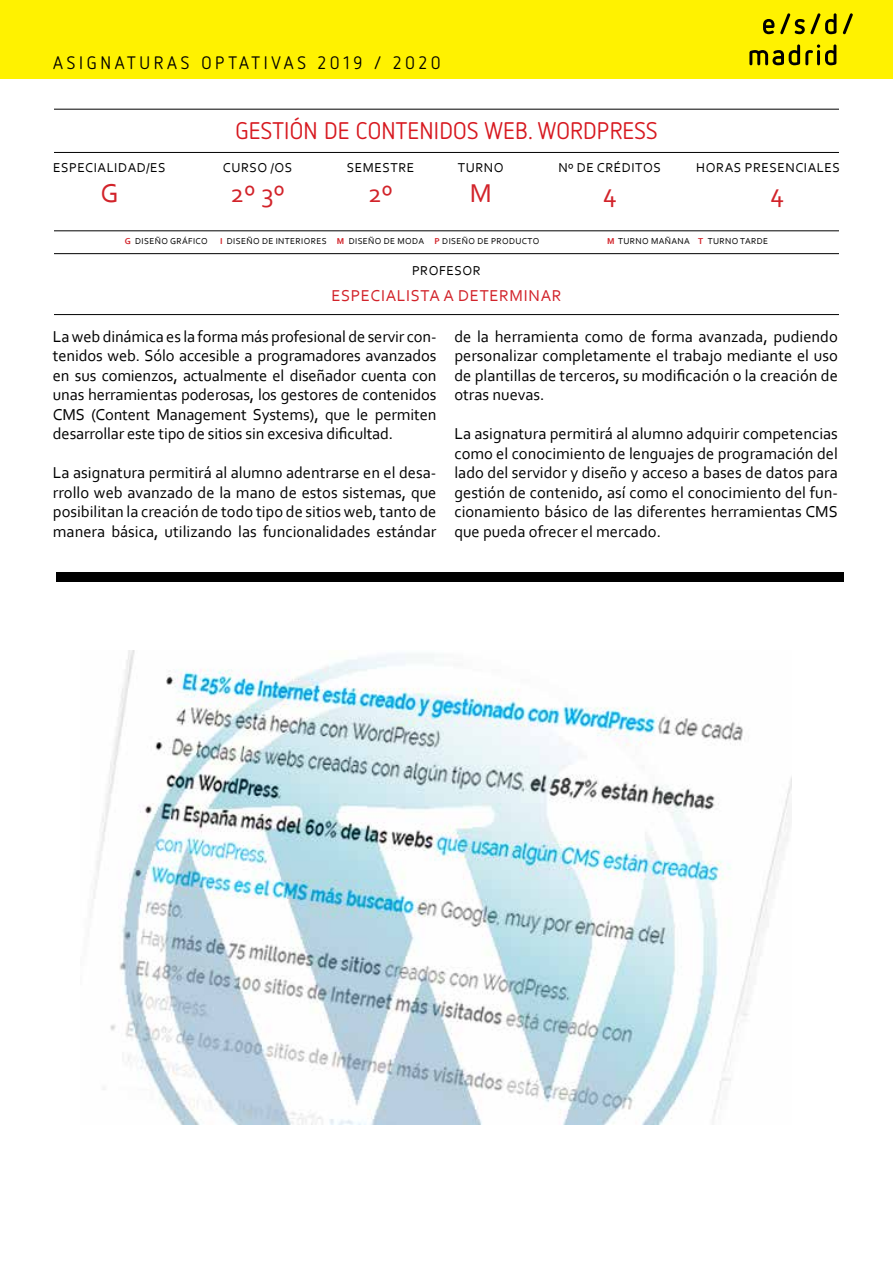
<style>
.page{position:relative;width:893px;height:1263px;background:#fff}
.page>*{position:absolute;margin:0;border:0;box-sizing:border-box;transform-origin:0 0}
.t1{font:27px "Corbel";color:#d2232a}
.t2{font:24px "Netto OT";letter-spacing:.01em;color:#d71920}
.t3{font:18px "Netto OT";letter-spacing:.21em;color:#000}
.t4{font:16.5px/19.5px "Corbel";color:#000;text-align:justify}
.t5{font:16.5px "Corbel";letter-spacing:.04em;color:#d2232a}
.t6{font:13.5px "Corbel";letter-spacing:.04em;color:#000}
.t7{font:9px "Corbel";letter-spacing:.04em;color:#000}
.s1{font-weight:700;color:#d2232a}
</style>
<div class="page">
<div style="left:0;top:0;width:893px;height:79px;background:#fff200"></div>
<svg style="left:763px;top:19px;width:11px;height:15px"></svg>
<svg style="left:780px;top:13px;width:56px;height:21px"></svg>
<svg style="left:843px;top:13px;width:10px;height:21px"></svg>
<svg style="left:749px;top:44px;width:87px;height:21px"></svg>
<hr style="left:54px;top:109px;width:785px;height:1px;background:#000">
<hr style="left:54px;top:152px;width:785px;height:1px;background:#000">
<hr style="left:54px;top:253px;width:785px;height:1px;background:#000">
<hr style="left:54px;top:314px;width:785px;height:1px;background:#000">
<hr style="left:54px;top:231px;width:785px;height:1px;background:#000">
<img style="left:93px;top:650px;width:699px;height:475px">
<div style="left:56px;top:573px;width:787px;height:9px;background:#000"></div>
<p class="t3" style="left:53px;top:51px;width:389px">ASIGNATURAS OPTATIVAS 2019 / 2020</p>
<p class="t6" style="left:53px;top:159px;width:105px">es pecialidad/es</p>
<h1 class="t1" style="left:100px;top:176px;width:20px">G</h1>
<h2 class="t2" style="left:235px;top:116px;width:424px">GESTIÓN DE CONTENIDOS WEB. WORDPRESS</h2>
<p class="t6" style="left:223px;top:159px;width:28px">curso</p>
<p class="t6" style="left:271px;top:159px;width:14px">/os</p>
<h1 class="t1" style="left:231px;top:176px;width:56px">2º 3º</h1>
<p class="t6" style="left:347px;top:159px;width:60px">semestre</p>
<h1 class="t1" style="left:368px;top:176px;width:26px">2º</h1>
<p class="t6" style="left:458px;top:159px;width:45px">turno</p>
<h1 class="t1" style="left:470px;top:176px;width:19px">M</h1>
<p class="t6" style="left:558px;top:159px;width:94px">Nº de créditos</p>
<h1 class="t1" style="left:603px;top:176px;width:15px">4</h1>
<p class="t6" style="left:696px;top:159px;width:66px">horas prese</p>
<p class="t6" style="left:785px;top:159px;width:47px">nciales</p>
<h1 class="t1" style="left:770px;top:176px;width:15px">4</h1>
<p class="t7" style="left:125px;top:235px;width:83px"><span class="s1">G</span> Diseño gráfico</p>
<p class="t7" style="left:220px;top:235px;width:91px"><span class="s1">I</span> Diseño de interiores</p>
<p class="t7" style="left:337px;top:235px;width:202px"><span class="s1">M</span> Diseño de moda <span class="s1">P</span> Diseño de producto</p>
<p class="t7" style="left:607px;top:235px;width:161px"><span class="s1">M</span> turno mañana <span class="s1">t</span> turno tarde</p>
<p class="t6" style="left:412px;top:262px;width:70px">pROFESOR</p>
<p class="t5" style="left:331px;top:286px;width:227px">especialista a determinar</p>
<p class="t4" style="left:53px;top:326px;width:385px">La web dinámica es la forma más profesional de servir con&shy;tenidos web. Sólo accesible a programadores avanzados en sus comienzos, actualmente el diseñador cuenta con unas herramientas poderosas, los gestores de contenidos CMS (Content Management Systems), que le permiten desarrollar este tipo de sitios sin excesiva dificultad.</p>
<p class="t4" style="left:53px;top:463px;width:385px">La asignatura permitirá al alumno adentrarse en el desa&shy;rrollo web avanzado de la mano de estos sistemas, que posibilitan la creación de todo tipo de sitios web, tanto de manera básica, utilizando las funcionalidades estándar</p>
<p class="t4" style="left:454px;top:326px;width:385px">de la herramienta como de forma avanzada, pudiendo personalizar completamente el trabajo mediante el uso de plantillas de terceros, su modificación o la creación de otras nuevas.</p>
<p class="t4" style="left:454px;top:424px;width:385px">La asignatura permitirá al alumno adquirir competencias como el conocimiento de lenguajes de programación del lado del servidor y diseño y acceso a bases de datos para gestión de contenido, así como el conocimiento del fun&shy;cionamiento básico de las diferentes herramientas CMS que pueda ofrecer el mercado.</p>
</div>
